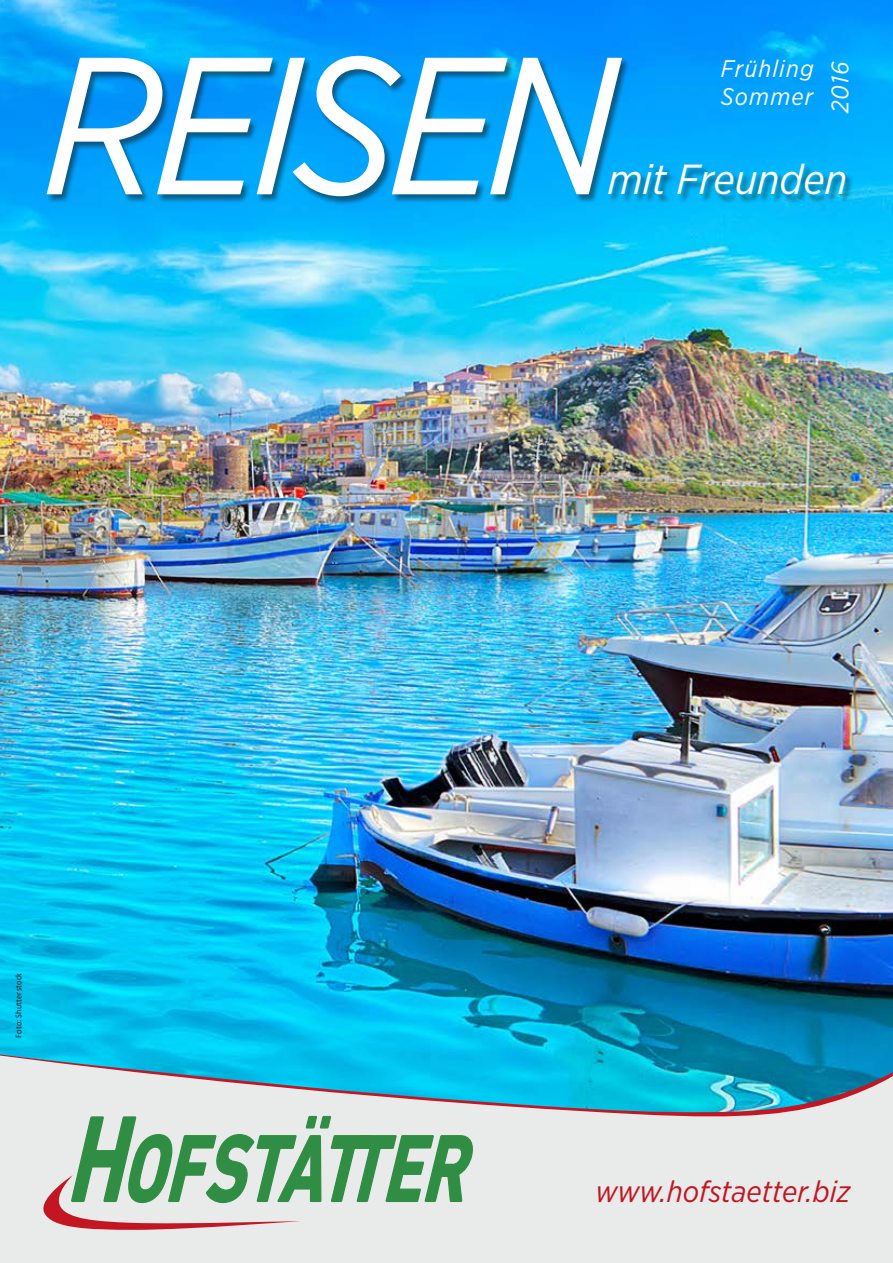
<style>
.page{position:relative;width:893px;height:1263px;background:#fff}
.page>*{position:absolute;margin:0;border:0;box-sizing:border-box;transform-origin:0 0}
.t1{font:italic 195px "Gotham Narrow";letter-spacing:-.05em;color:#fff}
.t2{font:italic 42px "Gotham Narrow";color:#fff}
.t3{font:italic 30px "Gotham Narrow";color:#c31622}
.t4{font:italic 24px/28.8px "Gotham Narrow";letter-spacing:.05em;color:#fff}
.t5{font:9px "Calibri";letter-spacing:.03em;color:#141412;scale:.9 1}
</style>
<div class="page">
<img style="left:1px;top:0;width:892px;height:1051px">
<div style="left:1px;top:1119px;width:892px;height:144px;background:#e9eaea"></div>
<svg style="left:1px;top:1051px;width:892px;height:68px;background:#5bbfd6"></svg>
<svg style="left:38px;top:1115px;width:436px;height:148px;background:#bbcdbc"></svg>
<hr style="left:0;top:0;width:1px;height:1263px;background:#c31622">
<div style="left:47px;top:56px;width:807px;height:149px;background:#141412;opacity:.5"></div>
<h1 class="t1" style="left:43px;top:5px;width:576px">REISEN</h1>
<p class="t4" style="left:721px;top:53px;width:94px">Frühling<br>Sommer</p>
<p class="t4" style="left:825px;top:113px;width:53px;rotate:-90deg">2016</p>
<h2 class="t2" style="left:608px;top:153px;width:241px">mit Freunden</h2>
<p class="t5" style="left:13px;top:1037px;width:73px;rotate:-90deg">Foto: Shutterstock</p>
<p class="t3" style="left:596px;top:1173px;width:256px">www.hofstaetter.biz</p>
</div>
